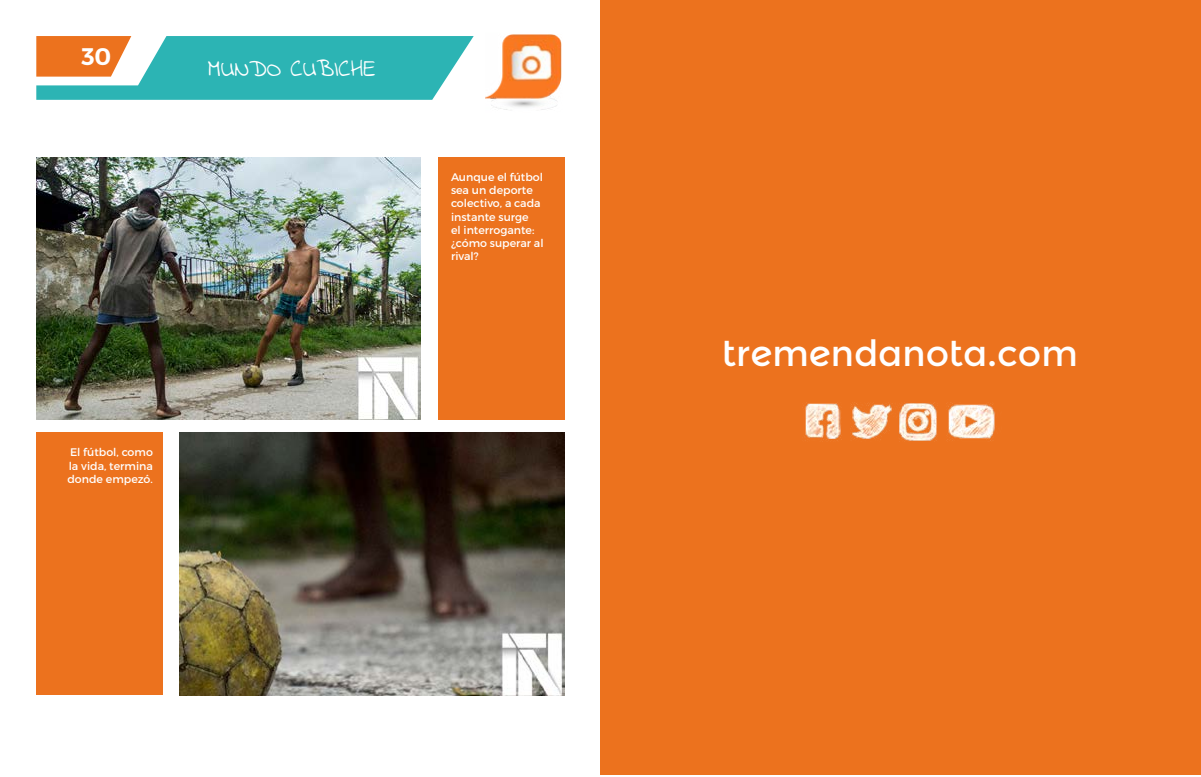
<style>
.page{position:relative;width:1201px;height:777px;background:#fff}
.page>*{position:absolute;margin:0;border:0;box-sizing:border-box;transform-origin:0 0}
.t1{font:36px "Montserrat Alternates";color:#fff}
.t2{font:24px "Indie Flower";color:#fff}
.t3{font:600 24px "Montserrat";color:#fff}
.t4{font:11px/13.2px "Montserrat";color:#fff;text-align:justify}
</style>
<div class="page">
<svg style="left:36px;top:36px;width:437px;height:64px;background:#5fb5ab"></svg>
<img style="left:485px;top:34px;width:77px;height:76px">
<div style="left:600px;top:0;width:600px;height:774px;background:#ec721e"></div>
<img style="left:802px;top:402px;width:193px;height:40px">
<img style="left:36px;top:157px;width:385px;height:262px">
<img style="left:180px;top:432px;width:384px;height:262px">
<div style="left:36px;top:432px;width:127px;height:262px;background:#ec721e"></div>
<div style="left:437px;top:157px;width:127px;height:262px;background:#ec721e"></div>
<h2 class="t3" style="left:81px;top:42px;width:32px">30</h2>
<h2 class="t2" style="left:208px;top:53px;width:169px">MUNDO CUBICHE</h2>
<p class="t4" style="left:67px;top:445px;width:87px">El fútbol, como la vida, termina donde empezó.</p>
<p class="t4" style="left:451px;top:170px;width:94px;text-align:left">Aunque el fútbol sea un deporte colectivo, a cada instante surge<br>el interrogante: ¿cómo superar al rival?</p>
<h1 class="t1" style="left:722px;top:332px;width:357px">tremendanota.com</h1>
</div>
